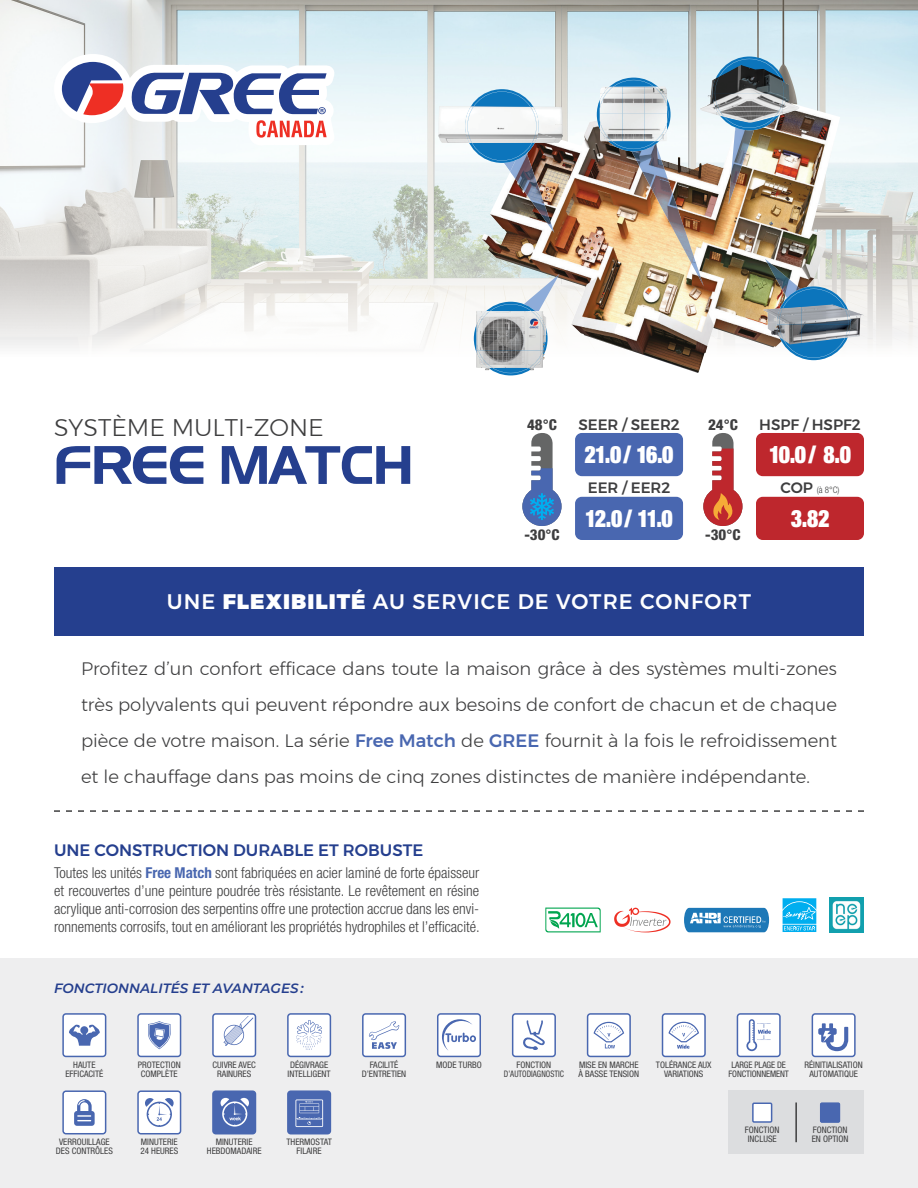
<style>
.page{position:relative;width:918px;height:1188px;background:#fff}
.page>*{position:absolute;margin:0;border:0;box-sizing:border-box;transform-origin:0 0}
.t1{font:54px "Denmark";color:#253f8e;scale:.95 1}
.t2{font:900 condensed 24px "Helvetica Neue LT Std";letter-spacing:-.065em;color:#fff;scale:.9 1}
.t3{font:300 24px "Montserrat";color:#3e3e3f}
.t4{font:500 21px "Montserrat";letter-spacing:.05em;color:#fff}
.t5{font:300 18px/36px "Montserrat";color:#3e3e3f;text-align:justify}
.t6{font:500 16.5px "Montserrat";color:#253f8e}
.t7{font:300 condensed 15px/18px "Helvetica Neue LT Std";color:#3e3e3f;text-align:justify}
.t8{font:500 15px "Montserrat";color:#3e3e3f}
.t9{font:800 condensed 15px "Helvetica Neue LT Std";color:#3e3e3f}
.t10{font:italic 600 13.5px "Montserrat";color:#253f8e}
.t11{font:condensed 9px/9px "Helvetica Neue LT Std";color:#3e3e3f;text-align:center}
.t12{font:300 condensed 9px "Helvetica Neue LT Std";color:#3e3e3f}
.s1{font-family:"Montserrat";font-weight:500;font-stretch:normal;font-size:15px}
.s2{font-weight:900}
.s3{font-weight:500;color:#4967b0}
.s4{font-weight:700;color:#4967b0}
</style>
<div class="page">
<div style="left:0;top:958px;width:918px;height:230px;background:#eeeeef"></div>
<img style="left:0;top:0;width:918px;height:376px">
<div style="left:728px;top:1090px;width:136px;height:64px;background:#dcdddf"></div>
<div style="left:820px;top:1103px;width:20px;height:19px;background:#4967b0"></div>
<div style="left:820px;top:1103px;width:20px;height:20px;border:2px solid #4967b0"></div>
<hr style="left:795px;top:1103px;width:2px;height:39px;background:#3e3e3f">
<div style="left:752px;top:1103px;width:20px;height:19px;background:#fff"></div>
<div style="left:752px;top:1103px;width:20px;height:20px;border:2px solid #4967b0"></div>
<svg style="left:437px;top:1013px;width:44px;height:44px;background:#d4dbec"></svg>
<div style="left:138px;top:1014px;width:43px;height:42px;background:#fff;border-radius:3px"></div>
<div style="left:137px;top:1013px;width:44px;height:44px;border:2px solid #4967b0;border-radius:3px"></div>
<svg style="left:148px;top:1021px;width:23px;height:28px"></svg>
<div style="left:213px;top:1014px;width:42px;height:42px;background:#fff;border-radius:3px"></div>
<div style="left:212px;top:1013px;width:44px;height:44px;border:2px solid #4967b0;border-radius:3px"></div>
<svg style="left:223px;top:1016px;width:30px;height:30px"></svg>
<svg style="left:287px;top:1013px;width:44px;height:44px;background:#dfe4f1"></svg>
<div style="left:363px;top:1014px;width:42px;height:42px;background:#fff;border-radius:3px"></div>
<div style="left:362px;top:1013px;width:44px;height:44px;border:2px solid #4967b0;border-radius:3px"></div>
<svg style="left:369px;top:1021px;width:30px;height:28px"></svg>
<div style="left:588px;top:1014px;width:42px;height:42px;background:#fff;border-radius:3px"></div>
<div style="left:587px;top:1013px;width:44px;height:44px;border:2px solid #4967b0;border-radius:3px"></div>
<svg style="left:594px;top:1022px;width:30px;height:27px"></svg>
<svg style="left:512px;top:1013px;width:44px;height:44px;background:#d8deee"></svg>
<div style="left:663px;top:1014px;width:42px;height:42px;background:#fff;border-radius:3px"></div>
<div style="left:662px;top:1013px;width:44px;height:44px;border:2px solid #4967b0;border-radius:3px"></div>
<svg style="left:668px;top:1022px;width:31px;height:27px"></svg>
<div style="left:63px;top:1014px;width:43px;height:42px;background:#fff;border-radius:3px"></div>
<div style="left:62px;top:1013px;width:44px;height:44px;border:2px solid #4967b0;border-radius:3px"></div>
<svg style="left:69px;top:1025px;width:31px;height:21px"></svg>
<div style="left:737px;top:1014px;width:43px;height:42px;background:#fff;border-radius:3px"></div>
<div style="left:737px;top:1013px;width:44px;height:44px;border:2px solid #4967b0;border-radius:3px"></div>
<svg style="left:746px;top:1019px;width:25px;height:32px"></svg>
<svg style="left:812px;top:1013px;width:44px;height:44px;background:#c6cfe6"></svg>
<svg style="left:62px;top:1090px;width:44px;height:44px;background:#cad3e8"></svg>
<div style="left:213px;top:1091px;width:42px;height:43px;background:#4967b0;border-radius:3px"></div>
<div style="left:212px;top:1090px;width:44px;height:44px;border:2px solid #4967b0;border-radius:3px"></div>
<svg style="left:220px;top:1097px;width:29px;height:30px"></svg>
<svg style="left:137px;top:1090px;width:44px;height:44px;background:#d5dcec"></svg>
<svg style="left:287px;top:1090px;width:44px;height:44px;background:#5c76b8"></svg>
<img style="left:482px;top:103px;width:317px;height:270px">
<img style="left:632px;top:144px;width:72px;height:142px">
<svg style="left:597px;top:78px;width:74px;height:73px"></svg>
<img style="left:729px;top:131px;width:25px;height:74px">
<svg style="left:715px;top:59px;width:69px;height:72px"></svg>
<img style="left:510px;top:153px;width:44px;height:80px">
<svg style="left:467px;top:91px;width:70px;height:81px;background:#659bc3"></svg>
<img style="left:439px;top:106px;width:26px;height:37px">
<img style="left:539px;top:107px;width:24px;height:17px">
<img style="left:539px;top:124px;width:24px;height:16px">
<img style="left:539px;top:133px;width:22px;height:10px">
<img style="left:465px;top:106px;width:74px;height:37px">
<img style="left:467px;top:106px;width:70px;height:37px">
<img style="left:765px;top:259px;width:36px;height:39px">
<svg style="left:779px;top:289px;width:69px;height:69px"></svg>
<img style="left:700px;top:78px;width:15px;height:32px">
<img style="left:785px;top:83px;width:4px;height:19px">
<img style="left:786px;top:102px;width:13px;height:13px">
<img style="left:715px;top:65px;width:69px;height:29px">
<img style="left:713px;top:94px;width:73px;height:29px">
<img style="left:715px;top:76px;width:10px;height:41px">
<img style="left:775px;top:77px;width:9px;height:40px">
<svg style="left:476px;top:274px;width:83px;height:99px"></svg>
<img style="left:476px;top:311px;width:70px;height:59px">
<img style="left:476px;top:311px;width:17px;height:57px">
<img style="left:528px;top:311px;width:17px;height:57px">
<svg style="left:599px;top:80px;width:69px;height:80px;background:#688ba4"></svg>
<img style="left:600px;top:86px;width:67px;height:55px">
<img style="left:600px;top:87px;width:14px;height:21px">
<img style="left:654px;top:86px;width:13px;height:21px">
<img style="left:600px;top:121px;width:12px;height:20px">
<img style="left:655px;top:123px;width:12px;height:18px">
<img style="left:851px;top:313px;width:13px;height:25px">
<img style="left:763px;top:308px;width:14px;height:16px">
<img style="left:768px;top:323px;width:9px;height:14px">
<img style="left:777px;top:307px;width:24px;height:37px">
<img style="left:801px;top:304px;width:50px;height:20px">
<img style="left:801px;top:324px;width:25px;height:19px">
<img style="left:826px;top:324px;width:25px;height:16px">
<img style="left:845px;top:308px;width:3px;height:30px">
<img style="left:779px;top:324px;width:5px;height:16px">
<div style="left:54px;top:567px;width:810px;height:69px;background:#253f8e"></div>
<svg style="left:54px;top:810px;width:810px;height:2px"></svg>
<svg style="left:545px;top:908px;width:56px;height:24px"></svg>
<svg style="left:684px;top:908px;width:85px;height:24px;background:#4690c4"></svg>
<svg style="left:614px;top:908px;width:57px;height:25px"></svg>
<svg style="left:783px;top:898px;width:33px;height:34px"></svg>
<img style="left:830px;top:898px;width:34px;height:34px">
<svg style="left:46px;top:0;width:311px;height:376px"></svg>
<svg style="left:62px;top:62px;width:265px;height:76px"></svg>
<div style="left:756px;top:433px;width:108px;height:43px;background:#be272d;border-radius:7px"></div>
<div style="left:756px;top:497px;width:108px;height:43px;background:#be272d;border-radius:7px"></div>
<svg style="left:703px;top:433px;width:39px;height:93px"></svg>
<div style="left:575px;top:433px;width:108px;height:43px;background:#4967b0;border-radius:7px"></div>
<div style="left:575px;top:497px;width:108px;height:43px;background:#4967b0;border-radius:7px"></div>
<svg style="left:522px;top:433px;width:40px;height:93px"></svg>
<h2 class="t3" style="left:54px;top:409px;width:271px">SYSTÈME MULTI-ZONE</h2>
<h1 class="t1" style="left:54px;top:432px;width:379px">FREE MATCH</h1>
<h3 class="t9" style="left:527px;top:415px;width:31px">48°C</h3>
<h3 class="t8" style="left:578px;top:413px;width:103px">SEER / SEER2</h3>
<h3 class="t9" style="left:708px;top:415px;width:31px">24°C</h3>
<h3 class="t8" style="left:759px;top:413px;width:103px">HSPF / HSPF2</h3>
<h2 class="t2" style="left:585px;top:439px;width:100px">21.0/ 16.0</h2>
<h2 class="t2" style="left:769px;top:439px;width:93px">10.0/ 8.0</h2>
<h3 class="t8" style="left:588px;top:476px;width:84px">EER / EER2</h3>
<p class="t12" style="left:781px;top:485px;width:60px"><span class="s1">COP</span> (à 8°C)</p>
<h2 class="t2" style="left:585px;top:503px;width:99px">12.0/ 11.0</h2>
<h2 class="t2" style="left:791px;top:503px;width:44px">3.82</h2>
<h3 class="t9" style="left:524px;top:526px;width:37px">-30°C</h3>
<h3 class="t9" style="left:705px;top:526px;width:37px">-30°C</h3>
<h3 class="t4" style="left:167px;top:585px;width:586px">UNE <span class="s2">FLEXIBILITÉ</span> AU SERVICE DE VOTRE CONFORT</h3>
<p class="t5" style="left:81px;top:651px;width:758px">Profitez d’un confort efficace dans toute la maison grâce à des systèmes multi-zones très polyvalents qui peuvent répondre aux besoins de confort de chacun et de chaque pièce de votre maison. La série <span class="s3">Free Match</span> de <span class="s3">GREE</span> fournit à la fois le refroidissement et le chauffage dans pas moins de cinq zones distinctes de manière indépendante.</p>
<h3 class="t6" style="left:54px;top:837px;width:371px">UNE CONSTRUCTION DURABLE ET ROBUSTE</h3>
<p class="t7" style="left:54px;top:863px;width:427px">Toutes les unités <span class="s4">Free Match</span> sont fabriquées en acier laminé de forte épaisseur et recouvertes d’une peinture poudrée très résistante. Le revêtement en résine acrylique anti-corrosion des serpentins offre une protection accrue dans les envi&shy;ronnements corrosifs, tout en améliorant les propriétés hydrophiles et l’efficacité.</p>
<h3 class="t10" style="left:54px;top:979px;width:251px">FONCTIONNALITÉS ET AVANTAGES :</h3>
<p class="t11" style="left:65px;top:1060px;width:40px">HAUTE<br>EFFICACITÉ</p>
<p class="t11" style="left:728px;top:1060px;width:62px">LARGE PLAGE DE<br>FONCTIONNEMENT</p>
<p class="t11" style="left:804px;top:1060px;width:60px">RÉINITIALISATION<br>AUTOMATIQUE</p>
<p class="t11" style="left:138px;top:1060px;width:45px">PROTECTION</p>
<p class="t11" style="left:436px;top:1060px;width:47px">MODE TURBO</p>
<p class="t11" style="left:141px;top:1069px;width:38px">COMPLÈTE</p>
<p class="t11" style="left:213px;top:1060px;width:45px">CUIVRE AVEC<br>RAINURES</p>
<p class="t11" style="left:288px;top:1060px;width:45px;text-align:left">DÉGIVRAGE<br>INTELLIGENT</p>
<p class="t11" style="left:362px;top:1060px;width:46px">FACILITÉ<br>D’ENTRETIEN</p>
<p class="t11" style="left:579px;top:1060px;width:62px;text-align:left">MISE EN MARCHE<br>À BASSE TENSION</p>
<p class="t11" style="left:504px;top:1060px;width:62px">FONCTION<br>D’AUTODIAGNOSTIC</p>
<p class="t11" style="left:656px;top:1060px;width:57px">TOLÉRANCE AUX<br>VARIATIONS</p>
<p class="t11" style="left:56px;top:1138px;width:59px">VERROUILLAGE<br>DES CONTRÔLES</p>
<p class="t11" style="left:207px;top:1138px;width:56px">MINUTERIE<br>HEBDOMADAIRE</p>
<p class="t11" style="left:140px;top:1138px;width:39px;text-align:left">MINUTERIE<br>24 HEURES</p>
<p class="t11" style="left:286px;top:1138px;width:47px">THERMOSTAT<br>FILAIRE</p>
<p class="t11" style="left:745px;top:1125px;width:36px">FONCTION<br>INCLUSE</p>
<p class="t11" style="left:812px;top:1125px;width:38px;text-align:left">FONCTION<br>EN OPTION</p>
</div>
